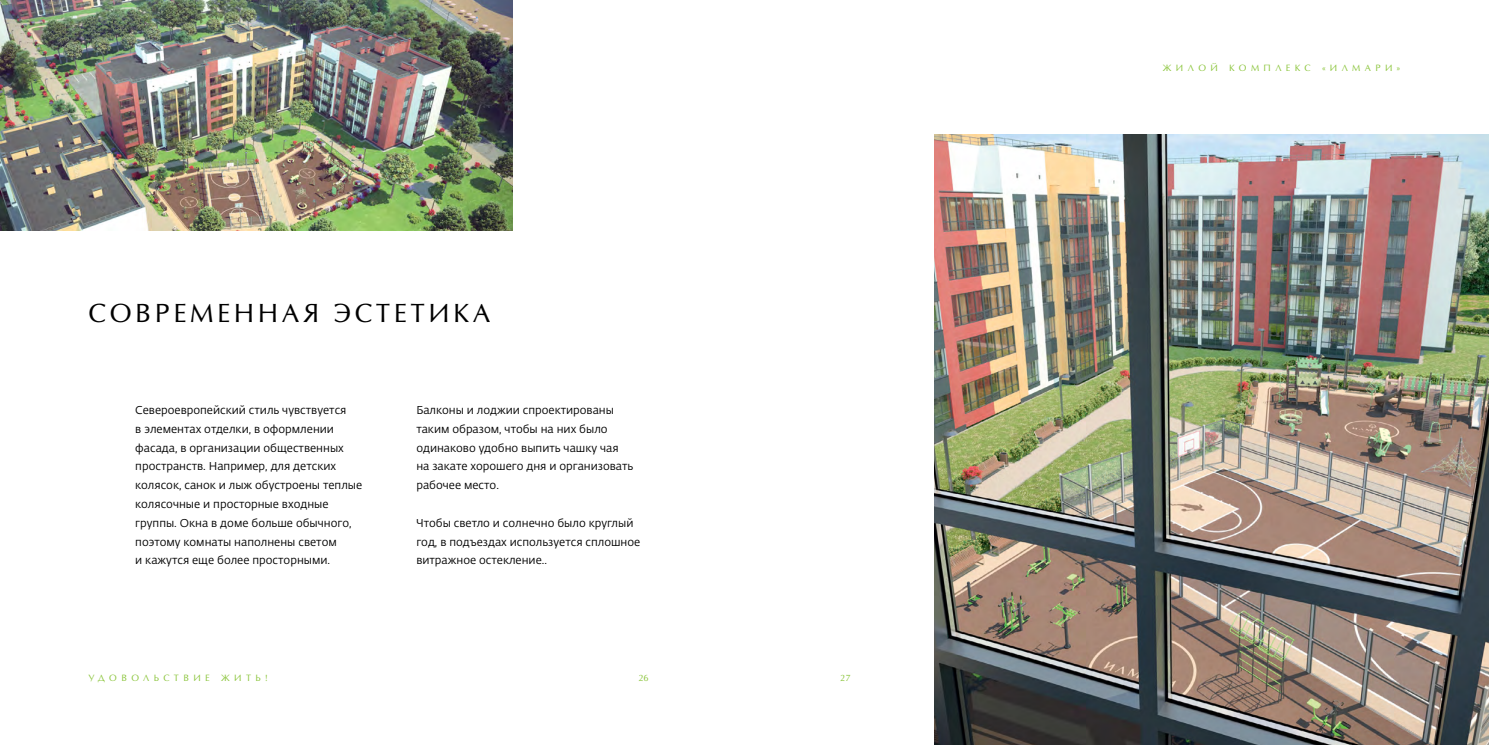
<style>
.page{position:relative;width:1489px;height:745px;background:#fff}
.page>*{position:absolute;margin:0;border:0;box-sizing:border-box;transform-origin:0 0}
.t1{font:25px "Opium New C";letter-spacing:.14em;color:#000}
.t2{font:11.25px/18.8px "Fedra Sans Pro";color:#000}
.t3{font:8.75px "Opium New C";letter-spacing:.5em;color:#8dc63f}
</style>
<div class="page">
<img style="left:934px;top:134px;width:554px;height:610px">
<img style="left:0;top:0;width:512px;height:230px">
<h1 class="t1" style="left:89px;top:297px;width:403px">СОВРЕМЕННАЯ ЭСТЕТИКА</h1>
<p class="t2" style="left:135px;top:400px;width:228px">Североевропейский стиль чувствуется<br>в элементах отделки, в оформлении фасада, в организации общественных пространств. Например, для детских колясок, санок и лыж обустроены теплые колясочные и просторные входные группы. Окна в доме больше обычного, поэтому комнаты наполнены светом<br>и кажутся еще более просторными.</p>
<p class="t2" style="left:416px;top:400px;width:218px">Балконы и лоджии спроектированы таким образом, чтобы на них было одинаково удобно выпить чашку чая на закате хорошего дня и организовать рабочее место.</p>
<p class="t2" style="left:416px;top:512px;width:225px">Чтобы светло и солнечно было круглый год, в подъездах используется сплошное витражное остекление..</p>
<p class="t3" style="left:89px;top:672px;width:123px">УДОВОЛЬСТВИЕ</p>
<p class="t3" style="left:221px;top:672px;width:48px">ЖИТЬ!</p>
<p class="t3" style="left:638px;top:672px;width:12px">26</p>
<p class="t3" style="left:840px;top:672px;width:12px">27</p>
<p class="t3" style="left:1162px;top:62px;width:56px">ЖИЛОЙ</p>
<p class="t3" style="left:1228px;top:62px;width:83px">КОМПЛЕКС</p>
<p class="t3" style="left:1321px;top:62px;width:80px">«ИЛМАРИ»</p>
</div>
